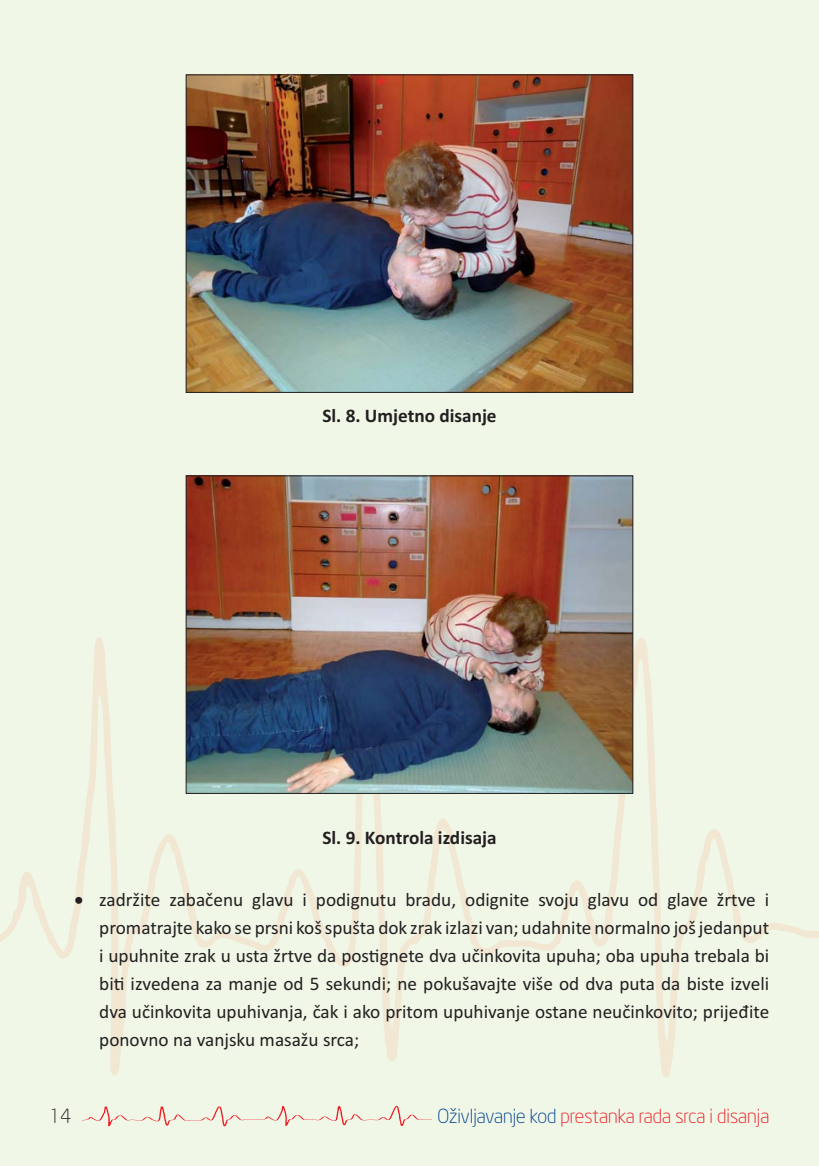
<style>
.page{position:relative;width:819px;height:1166px;background:#f0f7e7}
.page>*{position:absolute;margin:0;border:0;box-sizing:border-box;transform-origin:0 0}
.t1{font:19.25px/28px "Calibri";color:#231f20;text-align:justify}
.t2{font:300 19.25px "Neo Sans Intel";color:#ed1c24}
.t3{font:700 19.25px "Calibri";color:#231f20}
.t4{font:300 19.25px "Neo Sans Intel";color:#231f20}
.s1{color:#02428e}
</style>
<div class="page">
<svg style="left:0;top:637px;width:819px;height:440px"></svg>
<svg style="left:82px;top:1106px;width:349px;height:20px"></svg>
<img style="left:188px;top:76px;width:443px;height:315px">
<div style="left:186px;top:74px;width:447px;height:319px;border:1px solid #231f20"></div>
<img style="left:188px;top:477px;width:443px;height:315px">
<div style="left:186px;top:475px;width:447px;height:319px;border:1px solid #231f20"></div>
<p class="t3" style="left:322px;top:409px;width:176px">Sl. 8. Umjetno disanje</p>
<p class="t3" style="left:322px;top:830px;width:176px">Sl. 9. Kontrola izdisaja</p>
<p class="t1" style="left:99px;top:887px;width:671px;text-indent:-25px">• zadržite zabačenu glavu i podignutu bradu, odignite svoju glavu od glave žrtve i promatrajte kako se prsni koš spušta dok zrak izlazi van; udahnite normalno još jedanput i upuhnite zrak u usta žrtve da postignete dva učinkovita upuha; oba upuha trebala bi biti izvedena za manje od 5 sekundi; ne pokušavajte više od dva puta da biste izveli dva učinkovita upuhivanja, čak i ako pritom upuhivanje ostane neučinkovito; prijeđite ponovno na vanjsku masažu srca;</p>
<p class="t4" style="left:50px;top:1109px;width:23px">14</p>
<p class="t2" style="left:437px;top:1109px;width:333px"><span class="s1">Oživljavanje kod</span> prestanka rada srca i disanja</p>
</div>
